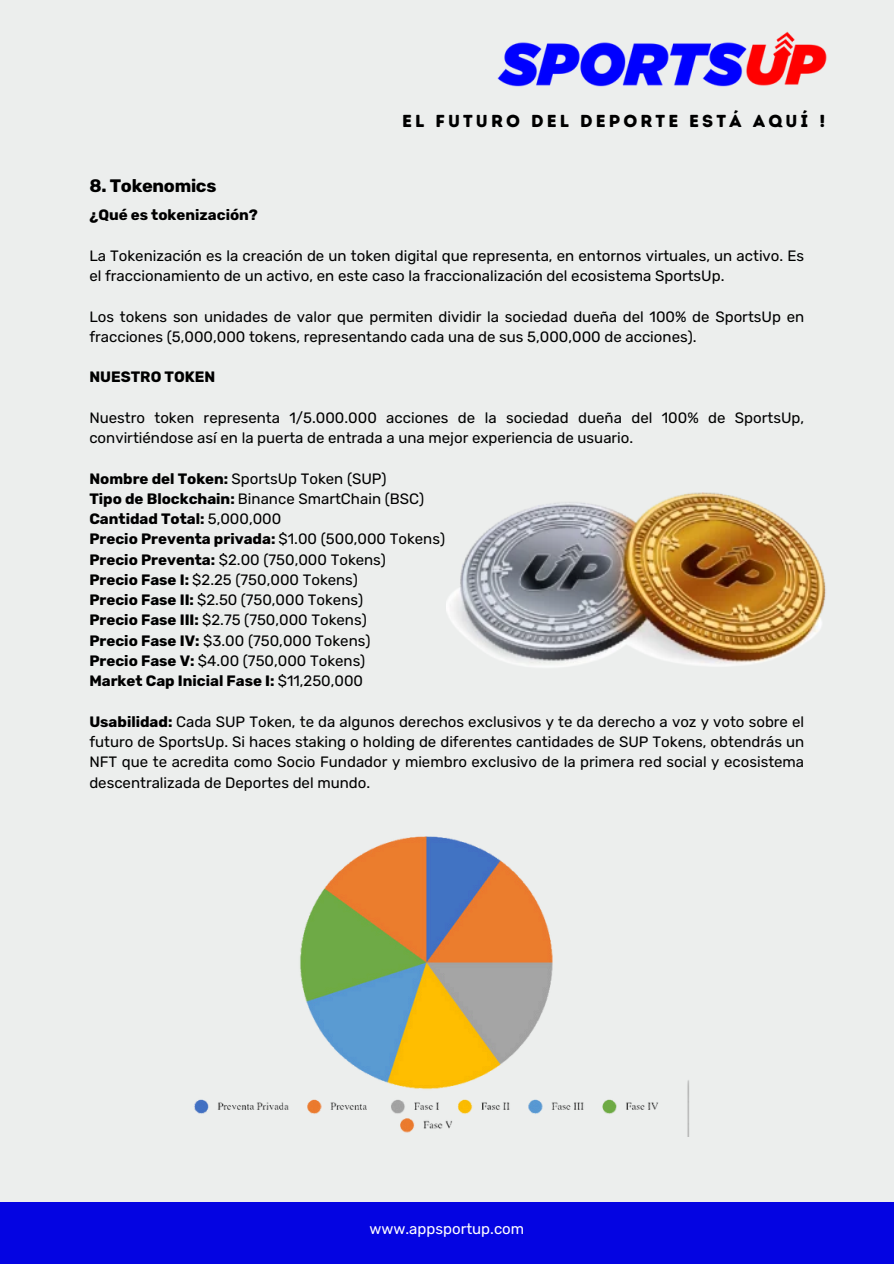
<style>
.page{position:relative;width:894px;height:1264px;background:#fff}
.page>*{position:absolute;margin:0;border:0;box-sizing:border-box;transform-origin:0 0}
.t1{font:700 18px "Rubik";letter-spacing:-.015em;color:#000}
.t2{font:17.4px "Intro Rust Base";letter-spacing:.18em;color:#000}
.t3{font:15px/20.2px "Rubik";color:#000}
.t4{font:700 15px "Rubik";color:#000}
.t5{font:15px "Rubik";color:#fff}
.s1{font-weight:700}
.s2{font-weight:400}
</style>
<div class="page">
<div style="left:0;top:0;width:893px;height:1263px;background:#eceeed"></div>
<div style="left:0;top:1201px;width:893px;height:62px;background:#0404e2"></div>
<img style="left:194px;top:836px;width:495px;height:300px">
<img style="left:497px;top:31px;width:330px;height:56px">
<img style="left:446px;top:492px;width:380px;height:175px">
<p class="t1" style="left:89px;top:176px;width:128px">8. Tokenomics</p>
<p class="t2" style="left:402px;top:110px;width:424px">EL FUTURO DEL DEPORTE ESTÁ AQUÍ !</p>
<h1 class="t4" style="left:89px;top:206px;width:170px">¿Qué es tokenización?</h1>
<h2 class="t3" style="left:89px;top:245px;width:716px">La Tokenización es la creación de un token digital que representa, en entornos virtuales, un activo. Es el fraccionamiento de un activo, en este caso la fraccionalización del ecosistema SportsUp.</h2>
<h4 class="t3" style="left:89px;top:306px;width:716px">Los tokens son unidades de valor que permiten dividir la sociedad dueña del 100% de SportsUp en fracciones (5,000,000 tokens, representando cada una de sus 5,000,000 de acciones).</h4>
<p class="t4" style="left:89px;top:368px;width:127px">NUESTRO TOKEN</p>
<p class="t3" style="left:89px;top:407px;width:716px">Nuestro token representa 1/5.000.000 acciones de la sociedad dueña del 100% de SportsUp, convirtiéndose así en la puerta de entrada a una mejor experiencia de usuario.</p>
<h3 class="t3" style="left:89px;top:468px;width:299px"><span class="s1">Nombre del Token:</span> SportsUp Token (SUP)</h3>
<p class="t3" style="left:89px;top:488px;width:336px"><span class="s1">Tipo de Blockchain:</span> Binance SmartChain (BSC)</p>
<p class="t4" style="left:89px;top:510px;width:193px">Cantidad Total: <span class="s2">5,000,000</span></p>
<p class="t4" style="left:89px;top:530px;width:357px">Precio Preventa privada: <span class="s2">$1.00 (500,000 Tokens)</span></p>
<p class="t3" style="left:89px;top:549px;width:298px"><span class="s1">Precio Preventa:</span> $2.00 (750,000 Tokens)</p>
<p class="t3" style="left:89px;top:569px;width:270px"><span class="s1">Precio Fase I:</span> $2.25 (750,000 Tokens)</p>
<p class="t3" style="left:89px;top:590px;width:275px"><span class="s1">Precio Fase II:</span> $2.50 (750,000 Tokens)</p>
<p class="t3" style="left:89px;top:610px;width:279px"><span class="s1">Precio Fase III:</span> $2.75 (750,000 Tokens)</p>
<p class="t3" style="left:89px;top:630px;width:282px"><span class="s1">Precio Fase IV:</span> $3.00 (750,000 Tokens)</p>
<p class="t3" style="left:89px;top:650px;width:277px"><span class="s1">Precio Fase V:</span> $4.00 (750,000 Tokens)</p>
<p class="t4" style="left:89px;top:672px;width:275px">Market Cap Inicial Fase I: <span class="s2">$11,250,000</span></p>
<p class="t3" style="left:89px;top:711px;width:716px;text-align:justify"><span class="s1">Usabilidad:</span> Cada SUP Token, te da algunos derechos exclusivos y te da derecho a voz y voto sobre el futuro de SportsUp. Si haces staking o holding de diferentes cantidades de SUP Tokens, obtendrás un NFT que te acredita como Socio Fundador y miembro exclusivo de la primera red social y ecosistema descentralizada de Deportes del mundo.</p>
<p class="t5" style="left:369px;top:1220px;width:156px">www.appsportup.com</p>
</div>
